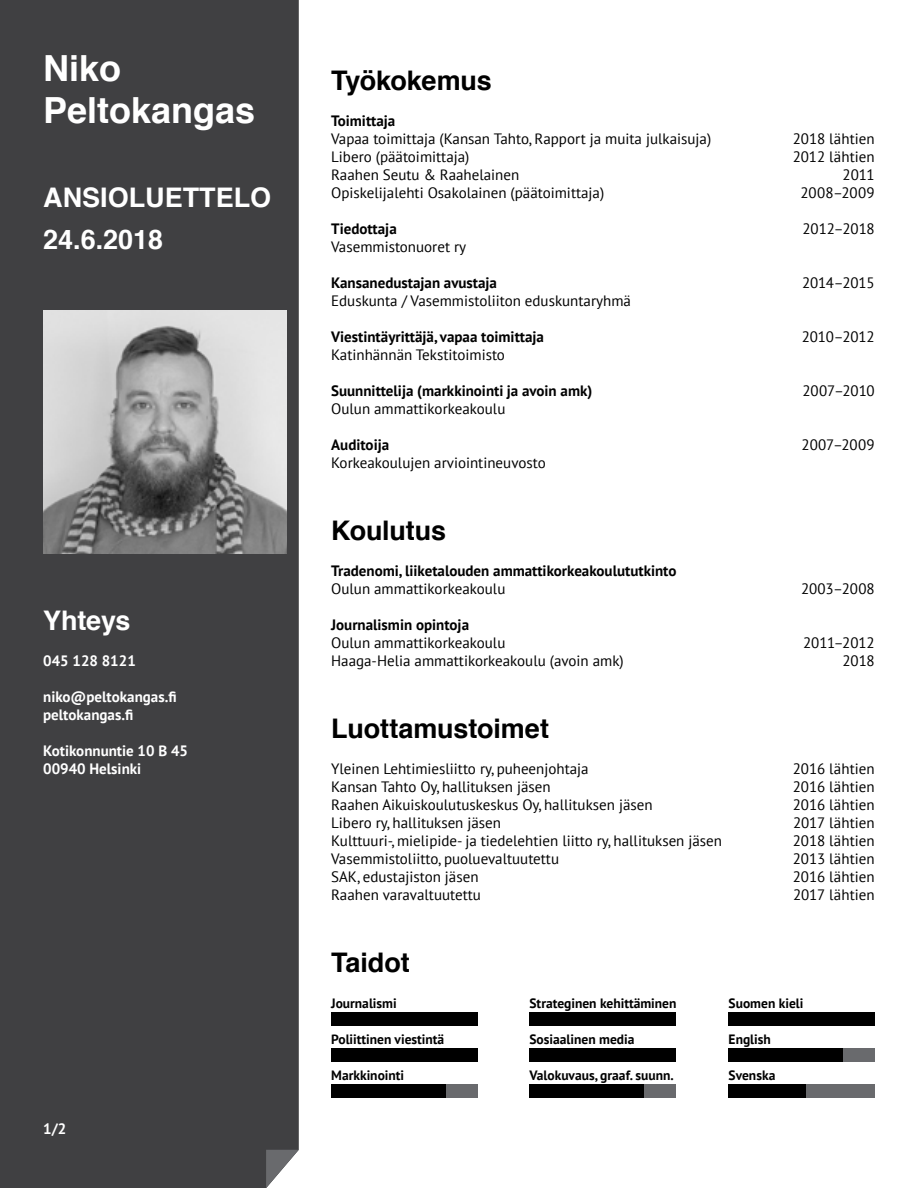
<style>
.page{position:relative;width:918px;height:1188px;background:#fff}
.page>*{position:absolute;margin:0;border:0;box-sizing:border-box;transform-origin:0 0}
.t1{font:700 36px/42px "Helvetica";color:#fff}
.t2{font:700 27px "Helvetica";letter-spacing:-.005em;color:#000}
.t3{font:700 27px "Helvetica";color:#fff}
.t4{font:700 27px "Helvetica";color:#fff}
.t5{font:15px/18px "PT Sans";color:#000}
.t6{font:700 15px "PT Sans";color:#000}
.t7{font:700 15px/18px "PT Sans";color:#fff}
.t8{font:700 13.5px "PT Sans";color:#000}
</style>
<div class="page">
<div style="left:429px;top:1084px;width:48px;height:14px;background:#696a6d"></div>
<div style="left:331px;top:1049px;width:146px;height:13px;background:#000"></div>
<div style="left:331px;top:1084px;width:115px;height:14px;background:#000"></div>
<div style="left:0;top:0;width:299px;height:1188px;background:#404042"></div>
<svg style="left:266px;top:1150px;width:33px;height:38px"></svg>
<img style="left:43px;top:310px;width:244px;height:244px">
<div style="left:331px;top:1013px;width:146px;height:13px;background:#000"></div>
<div style="left:530px;top:1049px;width:146px;height:13px;background:#000"></div>
<div style="left:530px;top:1013px;width:146px;height:13px;background:#000"></div>
<div style="left:729px;top:1013px;width:146px;height:13px;background:#000"></div>
<div style="left:826px;top:1048px;width:49px;height:14px;background:#696a6d"></div>
<div style="left:729px;top:1048px;width:114px;height:14px;background:#000"></div>
<div style="left:806px;top:1084px;width:69px;height:14px;background:#696a6d"></div>
<div style="left:729px;top:1084px;width:77px;height:14px;background:#000"></div>
<div style="left:627px;top:1084px;width:49px;height:14px;background:#696a6d"></div>
<div style="left:530px;top:1084px;width:114px;height:14px;background:#000"></div>
<h1 class="t1" style="left:43px;top:48px;width:214px">Niko<br>Peltokangas</h1>
<h2 class="t3" style="left:43px;top:176px;width:230px">ANSIOLUETTELO</h2>
<h2 class="t4" style="left:43px;top:218px;width:122px">24.6.2018</h2>
<h2 class="t3" style="left:43px;top:599px;width:89px">Yhteys</h2>
<p class="t7" style="left:43px;top:651px;width:94px">045 128 8121</p>
<p class="t7" style="left:43px;top:687px;width:135px">niko@peltokangas.fi peltokangas.fi</p>
<p class="t7" style="left:43px;top:741px;width:146px">Kotikonnuntie 10 B 45<br>00940 Helsinki</p>
<p class="t7" style="left:43px;top:1119px;width:25px">1/2</p>
<h2 class="t2" style="left:331px;top:59px;width:162px">Työkokemus</h2>
<p class="t6" style="left:331px;top:111px;width:66px">Toimittaja</p>
<p class="t5" style="left:331px;top:129px;width:382px">Vapaa toimittaja (Kansan Tahto, Rapport ja muita julkaisuja)<br>Libero (päätoimittaja)<br>Raahen Seutu &amp; Raahelainen<br>Opiskelijalehti Osakolainen (päätoimittaja)</p>
<p class="t6" style="left:331px;top:219px;width:67px">Tiedottaja</p>
<p class="t5" style="left:331px;top:237px;width:137px">Vasemmistonuoret ry</p>
<p class="t6" style="left:331px;top:273px;width:167px">Kansanedustajan avustaja</p>
<p class="t5" style="left:331px;top:291px;width:301px">Eduskunta / Vasemmistoliiton eduskuntaryhmä</p>
<p class="t6" style="left:331px;top:327px;width:214px">Viestintäyrittäjä, vapaa toimittaja</p>
<p class="t5" style="left:331px;top:345px;width:175px">Katinhännän Tekstitoimisto</p>
<p class="t6" style="left:331px;top:381px;width:263px">Suunnittelija (markkinointi ja avoin amk)</p>
<p class="t5" style="left:331px;top:399px;width:176px">Oulun ammattikorkeakoulu</p>
<p class="t6" style="left:331px;top:435px;width:59px">Auditoija</p>
<p class="t5" style="left:331px;top:453px;width:216px">Korkeakoulujen arviointineuvosto</p>
<h2 class="t2" style="left:331px;top:509px;width:116px">Koulutus</h2>
<p class="t6" style="left:331px;top:561px;width:347px">Tradenomi, liiketalouden ammattikorkeakoulututkinto</p>
<p class="t5" style="left:331px;top:579px;width:176px">Oulun ammattikorkeakoulu</p>
<p class="t6" style="left:331px;top:615px;width:139px">Journalismin opintoja</p>
<p class="t5" style="left:331px;top:633px;width:294px">Oulun ammattikorkeakoulu<br>Haaga-Helia ammattikorkeakoulu (avoin amk)</p>
<p class="t5" style="left:793px;top:129px;width:84px;text-align:right">2018 lähtien<br>2012 lähtien<br>2011<br>2008–2009</p>
<p class="t5" style="left:803px;top:219px;width:74px">2012–2018</p>
<p class="t5" style="left:802px;top:273px;width:74px">2014–2015</p>
<p class="t5" style="left:802px;top:327px;width:75px">2010–2012</p>
<p class="t5" style="left:803px;top:381px;width:74px">2007–2010</p>
<p class="t5" style="left:802px;top:435px;width:75px">2007–2009</p>
<p class="t5" style="left:801px;top:579px;width:75px">2003–2008</p>
<p class="t5" style="left:803px;top:633px;width:73px;text-align:right">2011–2012<br>2018</p>
<h2 class="t2" style="left:331px;top:707px;width:219px">Luottamustoimet</h2>
<p class="t5" style="left:331px;top:759px;width:392px">Yleinen Lehtimiesliitto ry, puheenjohtaja<br>Kansan Tahto Oy, hallituksen jäsen<br>Raahen Aikuiskoulutuskeskus Oy, hallituksen jäsen<br>Libero ry, hallituksen jäsen<br>Kulttuuri-, mielipide- ja tiedelehtien liitto ry, hallituksen jäsen Vasemmistoliitto, puoluevaltuutettu<br>SAK, edustajiston jäsen<br>Raahen varavaltuutettu</p>
<p class="t5" style="left:793px;top:759px;width:83px;text-align:justify">2016 lähtien 2016 lähtien 2016 lähtien 2017 lähtien 2018 lähtien 2013 lähtien 2016 lähtien 2017 lähtien</p>
<h2 class="t2" style="left:331px;top:941px;width:80px">Taidot</h2>
<p class="t8" style="left:331px;top:994px;width:67px">Journalismi</p>
<p class="t8" style="left:331px;top:1030px;width:115px">Poliittinen viestintä</p>
<p class="t8" style="left:331px;top:1066px;width:75px">Markkinointi</p>
<p class="t8" style="left:530px;top:994px;width:149px">Strateginen kehittäminen</p>
<p class="t8" style="left:530px;top:1030px;width:107px">Sosiaalinen media</p>
<p class="t8" style="left:530px;top:1066px;width:146px">Valokuvaus, graaf. suunn.</p>
<p class="t8" style="left:729px;top:994px;width:76px">Suomen kieli</p>
<p class="t8" style="left:729px;top:1030px;width:44px">English</p>
<p class="t8" style="left:729px;top:1066px;width:48px">Svenska</p>
</div>
